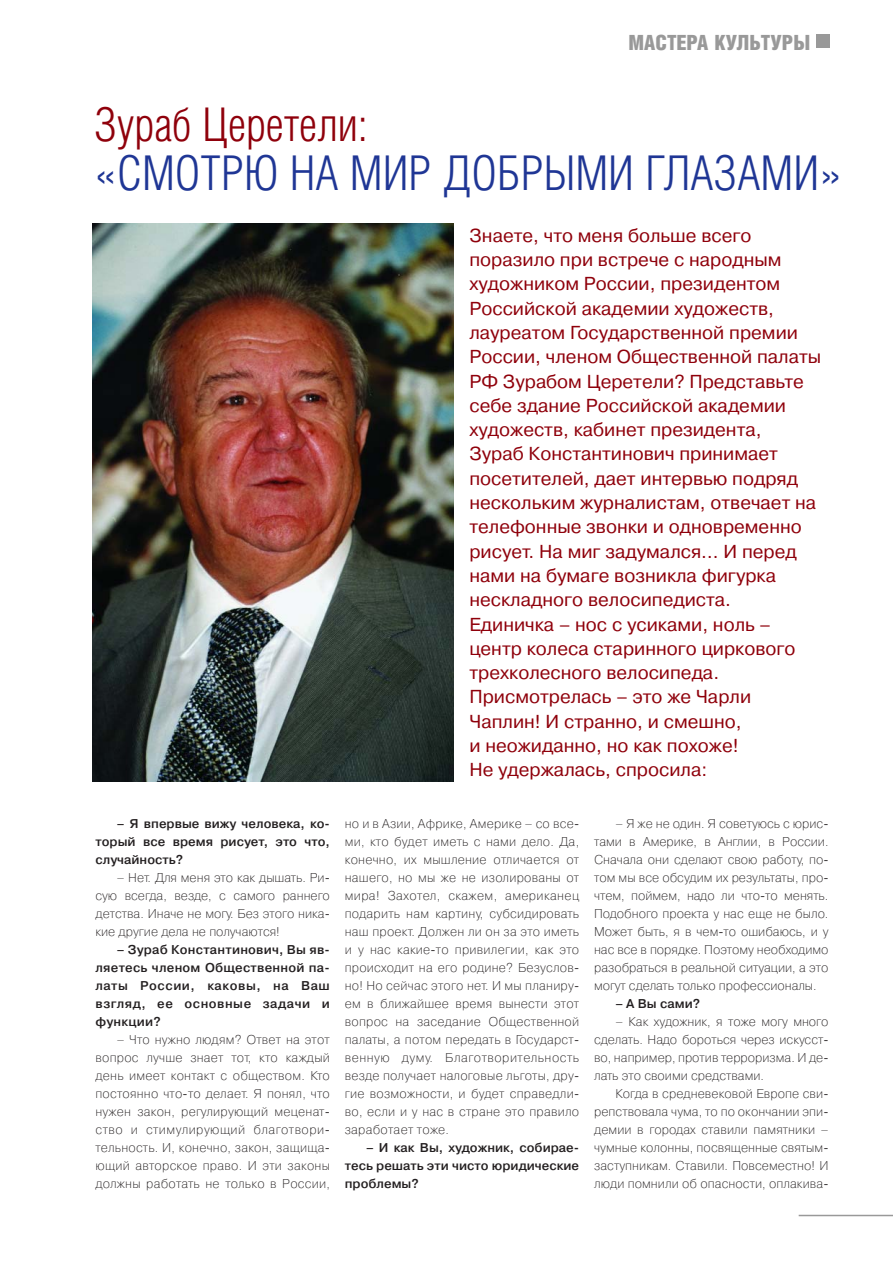
<style>
.page{position:relative;width:893px;height:1263px;background:#fff}
.page>*{position:absolute;margin:0;border:0;box-sizing:border-box;transform-origin:0 0}
.t1{font:300 48px "Helios Cond";color:#1f3695}
.t2{font:300 46.5px "Helios Cond";color:#8f000b}
.t3{font:900 21px "Helios Cond";color:#999}
.t4{font:18.75px/24.3px "Pragmatica C";color:#8f000b}
.t5{font:12.75px/18px "Pragmatica Light C";color:#231f20;text-align:justify}
.t6{font:700 12.75px/18px "Pragmatica Light C";color:#231f20;text-align:justify}
</style>
<div class="page">
<div style="left:816px;top:34px;width:14px;height:14px;background:#999"></div>
<hr style="left:798px;top:1215px;width:94px;height:1px;background:#999">
<img style="left:92px;top:223px;width:361px;height:559px">
<h3 class="t3" style="left:628px;top:36px;width:183px">МАСТЕРА КУЛЬТУРЫ</h3>
<h2 class="t2" style="left:94px;top:112px;width:275px">Зураб Церетели:</h2>
<h1 class="t1" style="left:94px;top:160px;width:749px">«СМОТРЮ НА МИР ДОБРЫМИ ГЛАЗАМИ»</h1>
<p class="t4" style="left:469px;top:224px;width:353px">Знаете, что меня больше всего поразило при встрече с народным художником России, президентом<br>Российской академии художеств, лауреатом Государственной премии<br>России, членом Общественной палаты<br>РФ Зурабом Церетели? Представьте себе здание Российской академии художеств, кабинет президента,<br>Зураб Константинович принимает посетителей, дает интервью подряд нескольким журналистам, отвечает на телефонные звонки и одновременно рисует. На миг задумался… И перед нами на бумаге возникла фигурка нескладного велосипедиста.<br>Единичка – нос с усиками, ноль – центр колеса старинного циркового трехколесного велосипеда.<br>Присмотрелась – это же Чарли<br>Чаплин! И странно, и смешно,<br>и неожиданно, но как похоже!<br>Не удержалась, спросила:</p>
<p class="t6" style="left:95px;top:815px;width:236px;text-indent:21px">– Я впервые вижу человека, ко&shy;торый все время рисует, это что, случайность?</p>
<p class="t5" style="left:95px;top:869px;width:236px;text-indent:21px">– Нет. Для меня это как дышать. Ри&shy;сую всегда, везде, с самого раннего детства. Иначе не могу. Без этого ника&shy;кие другие дела не получаются!</p>
<p class="t6" style="left:95px;top:941px;width:236px;text-indent:21px">– Зураб Константинович, Вы яв&shy;ляетесь членом Общественной па&shy;латы России, каковы, на Ваш взгляд, ее основные задачи и функции?</p>
<p class="t5" style="left:95px;top:1031px;width:236px;text-indent:21px">– Что нужно людям? Ответ на этот вопрос лучше знает тот, кто каждый день имеет контакт с обществом. Кто постоянно что-то делает. Я понял, что нужен закон, регулирующий меценат&shy;ство и стимулирующий благотвори&shy;тельность. И, конечно, закон, защища&shy;ющий авторское право. И эти законы должны работать не только в России,</p>
<p class="t5" style="left:345px;top:815px;width:236px">но и в Азии, Африке, Америке – со все&shy;ми, кто будет иметь с нами дело. Да, конечно, их мышление отличается от нашего, но мы же не изолированы от мира! Захотел, скажем, американец подарить нам картину, субсидировать наш проект. Должен ли он за это иметь и у нас какие-то привилегии, как это происходит на его родине? Безуслов&shy;но! Но сейчас этого нет. И мы планиру&shy;ем в ближайшее время вынести этот вопрос на заседание Общественной палаты, а потом передать в Государст&shy;венную думу. Благотворительность везде получает налоговые льготы, дру&shy;гие возможности, и будет справедли&shy;во, если и у нас в стране это правило заработает тоже.</p>
<p class="t6" style="left:345px;top:1139px;width:236px;text-indent:21px">– И как Вы, художник, собирае&shy;тесь решать эти чисто юридические проблемы?</p>
<p class="t5" style="left:594px;top:815px;width:236px;text-indent:21px">– Я же не один. Я советуюсь с юрис&shy;тами в Америке, в Англии, в России.<br>Сначала они сделают свою работу, по&shy;том мы все обсудим их результаты, про&shy;чтем, поймем, надо ли что-то менять.<br>Подобного проекта у нас еще не было.<br>Может быть, я в чем-то ошибаюсь, и у нас все в порядке. Поэтому необходимо разобраться в реальной ситуации, а это могут сделать только профессионалы.</p>
<p class="t6" style="left:615px;top:995px;width:86px">– А Вы сами?</p>
<p class="t5" style="left:594px;top:1013px;width:236px;text-indent:21px">– Как художник, я тоже могу много сделать. Надо бороться через искусст&shy;во, например, против терроризма. И де&shy;лать это своими средствами.</p>
<p class="t5" style="left:594px;top:1085px;width:236px;text-indent:21px">Когда в средневековой Европе сви&shy;репствовала чума, то по окончании эпи&shy;демии в городах ставили памятники – чумные колонны, посвященные святым&shy;заступникам. Ставили. Повсеместно! И люди помнили об опасности, оплакива-</p>
</div>
